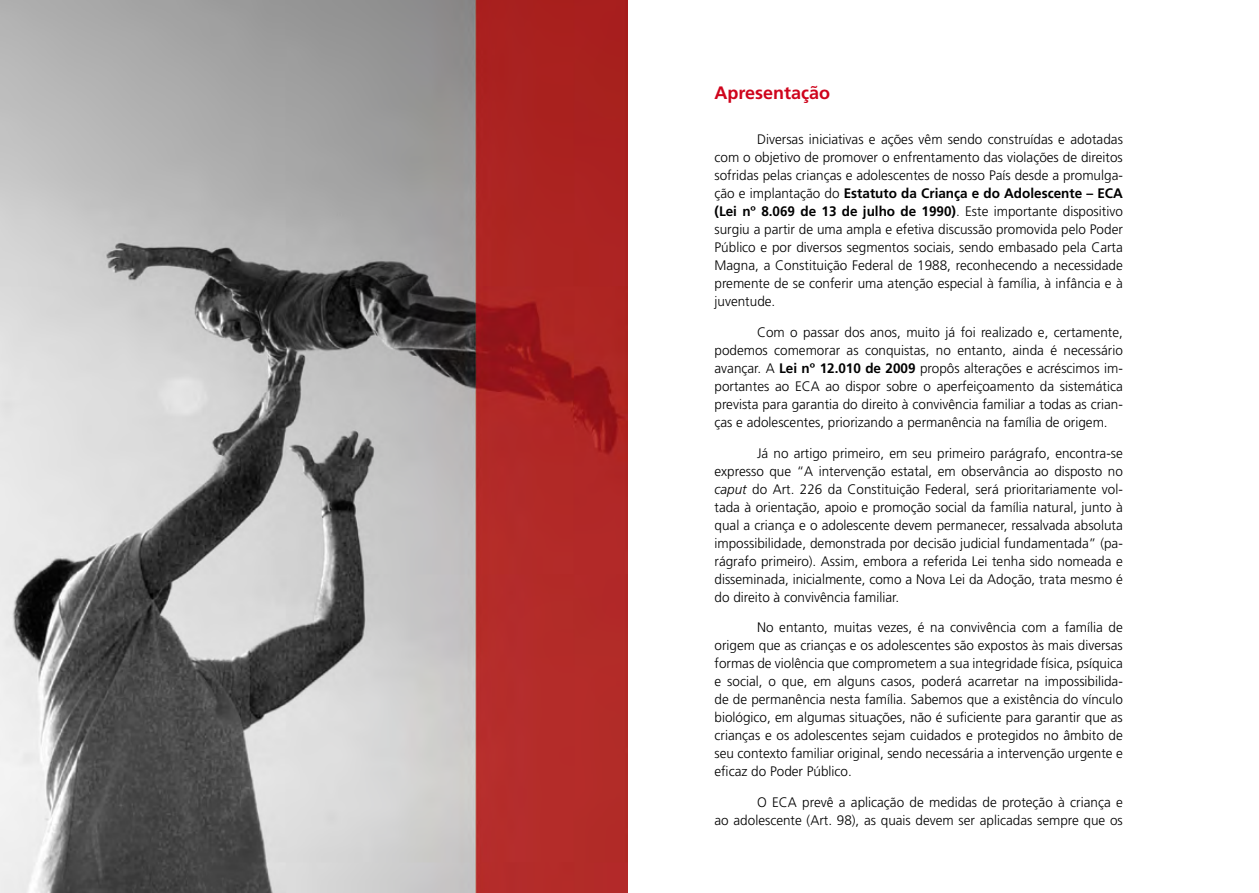
<style>
.page{position:relative;width:1259px;height:893px;background:#fff}
.page>*{position:absolute;margin:0;border:0;box-sizing:border-box;transform-origin:0 0}
.t1{font:18px "Frutiger 65 Bold";color:#cf041c}
.t2{font:13.8px/18px "Frutiger 45 Light";color:#000;text-align:justify}
.t3{font:13.8px/18px "Frutiger 65 Bold";color:#000}
.s1{font-family:"Frutiger 45 Light"}
.s2{font-family:"Frutiger 65 Bold"}
.s3{font-family:"Frutiger 46 Light";font-style:italic}
</style>
<div class="page">
<img style="left:0;top:0;width:628px;height:893px">
<h1 class="t1" style="left:714px;top:82px;width:117px">Apresentação</h1>
<p class="t2" style="left:714px;top:130px;width:410px;text-indent:43px">Diversas iniciativas e ações vêm sendo construídas e adotadas com o objetivo de promover o enfrentamento das violações de direitos sofridas pelas crianças e adolescentes de nosso País desde a promulga-</p>
<p class="t3" style="left:714px;top:184px;width:410px"><span class="s1">ção e implantação do</span> Estatuto da Criança e do Adolescente – ECA (Lei nº 8.069 de 13 de julho de 1990)<span class="s1">. Este importante dispositivo</span></p>
<p class="t2" style="left:714px;top:220px;width:410px">surgiu a partir de uma ampla e efetiva discussão promovida pelo Poder Público e por diversos segmentos sociais, sendo embasado pela Carta Magna, a Constituição Federal de 1988, reconhecendo a necessidade premente de se conferir uma atenção especial à família, à infância e à juventude.</p>
<p class="t2" style="left:714px;top:323px;width:410px;text-indent:43px">Com o passar dos anos, muito já foi realizado e, certamente, podemos comemorar as conquistas, no entanto, ainda é necessário avançar. A <span class="s2">Lei nº 12.010 de 2009</span> propôs alterações e acréscimos im&shy;portantes ao ECA ao dispor sobre o aperfeiçoamento da sistemática prevista para garantia do direito à convivência familiar a todas as crian&shy;ças e adolescentes, priorizando a permanência na família de origem.</p>
<p class="t2" style="left:714px;top:444px;width:410px;text-indent:43px">Já no artigo primeiro, em seu primeiro parágrafo, encontra-se expresso que “A intervenção estatal, em observância ao disposto no <span class="s3">caput</span> do Art. 226 da Constituição Federal, será prioritariamente vol&shy;tada à orientação, apoio e promoção social da família natural, junto à qual a criança e o adolescente devem permanecer, ressalvada absoluta impossibilidade, demonstrada por decisão judicial fundamentada” (pa&shy;rágrafo primeiro). Assim, embora a referida Lei tenha sido nomeada e disseminada, inicialmente, como a Nova Lei da Adoção, trata mesmo é do direito à convivência familiar.</p>
<p class="t2" style="left:714px;top:619px;width:410px;text-indent:43px">No entanto, muitas vezes, é na convivência com a família de origem que as crianças e os adolescentes são expostos às mais diversas formas de violência que comprometem a sua integridade física, psíquica e social, o que, em alguns casos, poderá acarretar na impossibilida&shy;de de permanência nesta família. Sabemos que a existência do vínculo biológico, em algumas situações, não é suficiente para garantir que as crianças e os adolescentes sejam cuidados e protegidos no âmbito de seu contexto familiar original, sendo necessária a intervenção urgente e eficaz do Poder Público.</p>
<p class="t2" style="left:714px;top:793px;width:410px;text-align:right">O ECA prevê a aplicação de medidas de proteção à criança e<br>ao adolescente (Art. 98), as quais devem ser aplicadas sempre que os</p>
</div>
